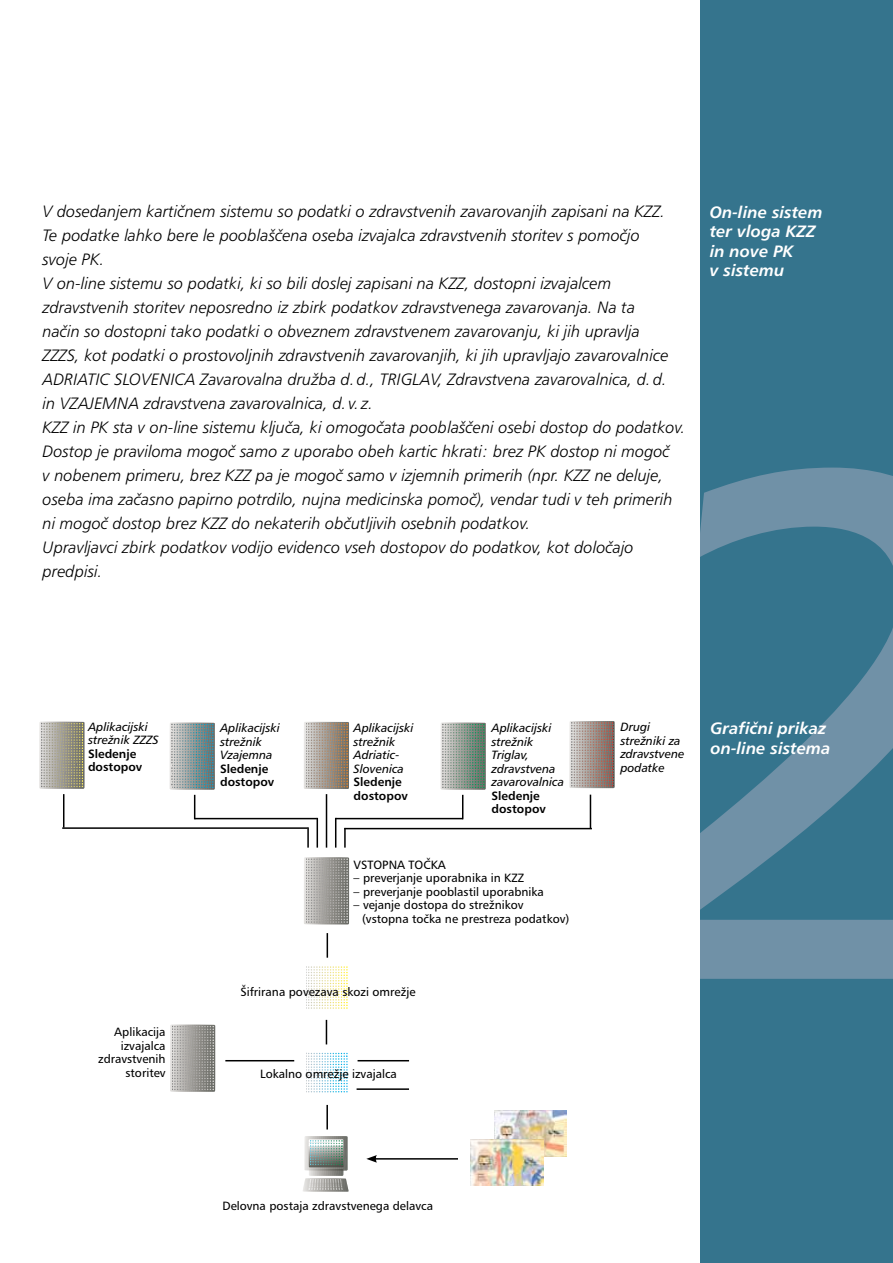
<style>
.page{position:relative;width:893px;height:1263px;background:#fff}
.page>*{position:absolute;margin:0;border:0;box-sizing:border-box;transform-origin:0 0}
.t1{font:italic 300 16.5px/24px "SS Frutiger BT";color:#000}
.t2{font:italic 700 16.5px/19.5px "SS Frutiger BT";color:#fff}
.t3{font:12px/13.5px "SS Frutiger BT";color:#000}
.t4{font:italic 12px/13.5px "SS Frutiger BT";color:#000}
.t5{font:700 12px/13.5px "SS Frutiger BT";color:#000}
</style>
<div class="page">
<div style="left:701px;top:0;width:192px;height:1263px;background:#35748d"></div>
<svg style="left:701px;top:468px;width:192px;height:511px"></svg>
<svg style="left:303px;top:1136px;width:46px;height:56px"></svg>
<svg style="left:304px;top:857px;width:46px;height:67px"></svg>
<svg style="left:170px;top:1025px;width:46px;height:67px"></svg>
<svg style="left:306px;top:966px;width:42px;height:43px"></svg>
<svg style="left:306px;top:1052px;width:42px;height:40px"></svg>
<svg style="left:327px;top:933px;width:1px;height:25px"></svg>
<img style="left:495px;top:1111px;width:72px;height:46px">
<img style="left:471px;top:1140px;width:72px;height:46px">
<hr style="left:375px;top:1158px;width:83px;height:1px;background:#000">
<svg style="left:366px;top:1155px;width:11px;height:8px"></svg>
<hr style="left:225px;top:1060px;width:69px;height:1px;background:#000">
<hr style="left:357px;top:1088px;width:52px;height:2px;background:#000">
<hr style="left:358px;top:1060px;width:51px;height:1px;background:#000">
<svg style="left:39px;top:722px;width:46px;height:67px"></svg>
<svg style="left:304px;top:722px;width:45px;height:67px"></svg>
<svg style="left:569px;top:721px;width:46px;height:67px"></svg>
<hr style="left:63px;top:794px;width:1px;height:33px;background:#000">
<hr style="left:62px;top:827px;width:246px;height:2px;background:#000">
<svg style="left:170px;top:722px;width:45px;height:97px"></svg>
<hr style="left:195px;top:818px;width:122px;height:1px;background:#000">
<hr style="left:326px;top:794px;width:1px;height:54px;background:#000">
<hr style="left:317px;top:818px;width:1px;height:30px;background:#000">
<hr style="left:307px;top:827px;width:2px;height:21px;background:#000">
<hr style="left:335px;top:818px;width:1px;height:30px;background:#000">
<hr style="left:344px;top:828px;width:2px;height:20px;background:#000">
<svg style="left:441px;top:722px;width:45px;height:97px"></svg>
<hr style="left:336px;top:818px;width:127px;height:1px;background:#000">
<hr style="left:590px;top:795px;width:1px;height:33px;background:#000">
<hr style="left:344px;top:828px;width:248px;height:1px;background:#000">
<svg style="left:326px;top:1020px;width:1px;height:24px"></svg>
<hr style="left:326px;top:1105px;width:2px;height:24px;background:#000">
<p class="t1" style="left:43px;top:199px;width:644px">V dosedanjem karti~nem sistemu so podatki o zdravstvenih zavarovanjih zapisani na KZZ.<br>Te podatke lahko bere le poobla{~ena oseba izvajalca zdravstvenih storitev s pomo~jo<br>svoje PK.<br>V on-line sistemu so podatki, ki so bili doslej zapisani na KZZ, dostopni izvajalcem zdravstvenih storitev neposredno iz zbirk podatkov zdravstvenega zavarovanja. Na ta<br>na~in so dostopni tako podatki o obveznem zdravstvenem zavarovanju, ki jih upravlja<br>ZZZS, kot podatki o prostovoljnih zdravstvenih zavarovanjih, ki jih upravljajo zavarovalnice ADRIATIC SLOVENICA Zavarovalna družba d.d., TRIGLAV, Zdravstvena zavarovalnica, d.d.<br>in VZAJEMNA zdravstvena zavarovalnica, d. v. z.<br>KZZ in PK sta v on-line sistemu klju~a, ki omogo~ata poobla{~eni osebi dostop do podatkov.<br>Dostop je praviloma mogo~ samo z uporabo obeh kartic hkrati: brez PK dostop ni mogo~<br>v nobenem primeru, brez KZZ pa je mogo~ samo v izjemnih primerih (npr. KZZ ne deluje, oseba ima za~asno papirno potrdilo, nujna medicinska pomo~), vendar tudi v teh primerih ni mogo~ dostop brez KZZ do nekaterih ob~utljivih osebnih podatkov.<br>Upravljavci zbirk podatkov vodijo evidenco vseh dostopov do podatkov, kot dolo~ajo predpisi.</p>
<p class="t2" style="left:710px;top:202px;width:114px">On-line sistem ter vloga KZZ in nove PK<br>v sistemu</p>
<p class="t4" style="left:88px;top:720px;width:72px">Aplikacijski stre`nik ZZZS</p>
<p class="t5" style="left:88px;top:747px;width:56px">Sledenje dostopov</p>
<p class="t3" style="left:98px;top:1025px;width:69px;text-align:right">Aplikacija izvajalca zdravstvenih storitev</p>
<p class="t4" style="left:220px;top:721px;width:61px">Aplikacijski stre`nik<br>Vzajemna</p>
<p class="t5" style="left:220px;top:762px;width:56px">Sledenje dostopov</p>
<p class="t4" style="left:354px;top:721px;width:61px">Aplikacijski stre`nik<br>Adriatic-<br>Slovenica</p>
<p class="t5" style="left:354px;top:775px;width:56px">Sledenje dostopov</p>
<p class="t4" style="left:492px;top:721px;width:74px">Aplikacijski stre`nik<br>Triglav, zdravstvena zavarovalnica</p>
<p class="t5" style="left:492px;top:789px;width:56px">Sledenje dostopov</p>
<p class="t3" style="left:354px;top:858px;width:94px">vstopna to^ka</p>
<p class="t3" style="left:354px;top:871px;width:172px">– preverjanje uporabnika in KZZ</p>
<p class="t3" style="left:354px;top:885px;width:192px">– preverjanje pooblastil uporabnika</p>
<p class="t3" style="left:362px;top:898px;width:209px;text-indent:-9px">– vejanje dostopa do stre`nikov (vstopna to~ka ne prestreza podatkov)</p>
<p class="t3" style="left:240px;top:985px;width:177px">[ifrirana povezava skozi omre`je</p>
<p class="t3" style="left:260px;top:1066px;width:138px">Lokalno omre`je izvajalca</p>
<p class="t3" style="left:222px;top:1199px;width:212px">Delovna postaja zdravstvenega delavca</p>
<p class="t4" style="left:620px;top:720px;width:66px">Drugi stre`niki za zdravstvene podatke</p>
<p class="t2" style="left:710px;top:718px;width:121px">Grafi~ni prikaz on-line sistema</p>
</div>
